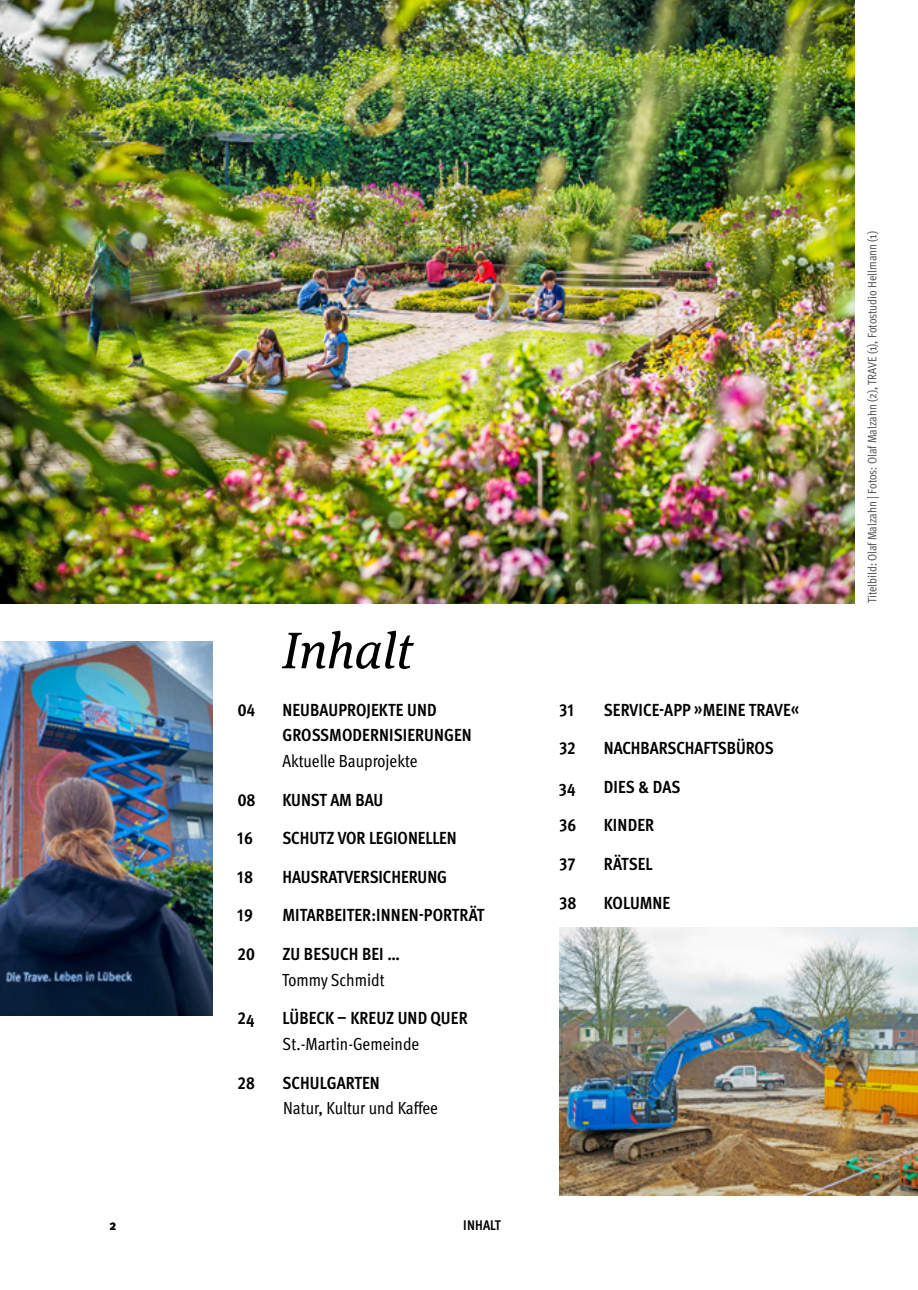
<style>
.page{position:relative;width:918px;height:1290px;background:#fff}
.page>*{position:absolute;margin:0;border:0;box-sizing:border-box;transform-origin:0 0}
.t1{font:italic 51.45px "Meta Serif Pro";color:#000}
.t2{font:700 condensed 17.5px/25.7px "Meta Pro";color:#000}
.t3{font:condensed 17.5px "Meta Pro";letter-spacing:-.005em;color:#000}
.t4{font:700 condensed 14px "Meta Pro";letter-spacing:.01em;color:#000}
.t5{font:condensed 12.25px "Meta Pro";letter-spacing:-.005em;color:#565656}
</style>
<div class="page">
<img style="left:0;top:0;width:855px;height:603px">
<img style="left:560px;top:927px;width:358px;height:269px">
<img style="left:0;top:642px;width:212px;height:373px">
<p class="t4" style="left:109px;top:1214px;width:8px">2</p>
<h1 class="t1" style="left:282px;top:613px;width:132px">Inhalt</h1>
<p class="t2" style="left:238px;top:696px;width:19px">04</p>
<p class="t2" style="left:282px;top:696px;width:191px">NEUBAUPROJEKTE UND<br>GROSSMODERNISIERUNGEN</p>
<p class="t3" style="left:282px;top:748px;width:137px">Aktuelle Bauprojekte</p>
<p class="t2" style="left:238px;top:786px;width:19px">08</p>
<p class="t2" style="left:282px;top:786px;width:102px">KUNST AM BAU</p>
<p class="t2" style="left:237px;top:824px;width:18px">16</p>
<p class="t2" style="left:282px;top:824px;width:176px">SCHUTZ VOR LEGIONELLEN</p>
<p class="t2" style="left:237px;top:863px;width:18px">18</p>
<p class="t2" style="left:282px;top:863px;width:166px">HAUSRATVERSICHERUNG</p>
<p class="t2" style="left:237px;top:901px;width:17px">19</p>
<p class="t2" style="left:282px;top:901px;width:203px">MITARBEITER:INNEN-PORTRÄT</p>
<p class="t2" style="left:238px;top:940px;width:18px">20</p>
<p class="t2" style="left:282px;top:940px;width:119px">ZU BESUCH BEI …</p>
<p class="t3" style="left:282px;top:966px;width:104px">Tommy Schmidt</p>
<p class="t2" style="left:238px;top:1004px;width:18px">24</p>
<p class="t2" style="left:282px;top:1004px;width:187px">LÜBECK – KREUZ UND QUER</p>
<p class="t3" style="left:283px;top:1031px;width:138px">St.-Martin-Gemeinde</p>
<p class="t2" style="left:238px;top:1069px;width:18px">28</p>
<p class="t2" style="left:282px;top:1069px;width:99px">SCHULGARTEN</p>
<p class="t3" style="left:283px;top:1095px;width:156px">Natur, Kultur und Kaffee</p>
<p class="t4" style="left:463px;top:1214px;width:39px">INHALT</p>
<p class="t2" style="left:559px;top:696px;width:17px">31</p>
<p class="t2" style="left:604px;top:696px;width:197px">SERVICE-APP »MEINE TRAVE«</p>
<p class="t2" style="left:559px;top:734px;width:18px">32</p>
<p class="t2" style="left:604px;top:734px;width:171px">NACHBARSCHAFTSBÜROS</p>
<p class="t2" style="left:559px;top:773px;width:18px">34</p>
<p class="t2" style="left:604px;top:773px;width:78px">DIES &amp; DAS</p>
<p class="t2" style="left:559px;top:811px;width:19px">36</p>
<p class="t2" style="left:604px;top:811px;width:52px">KINDER</p>
<p class="t2" style="left:559px;top:850px;width:18px">37</p>
<p class="t2" style="left:604px;top:850px;width:50px">RÄTSEL</p>
<p class="t2" style="left:559px;top:888px;width:19px">38</p>
<p class="t2" style="left:604px;top:888px;width:68px">KOLUMNE</p>
<p class="t5" style="left:863px;top:603px;width:374px;rotate:-90deg">Titelbild: Olaf Malzahn | Fotos: Olaf Malzahn (2), TRAVE (1), Fotostudio Hellmann (1)</p>
</div>
